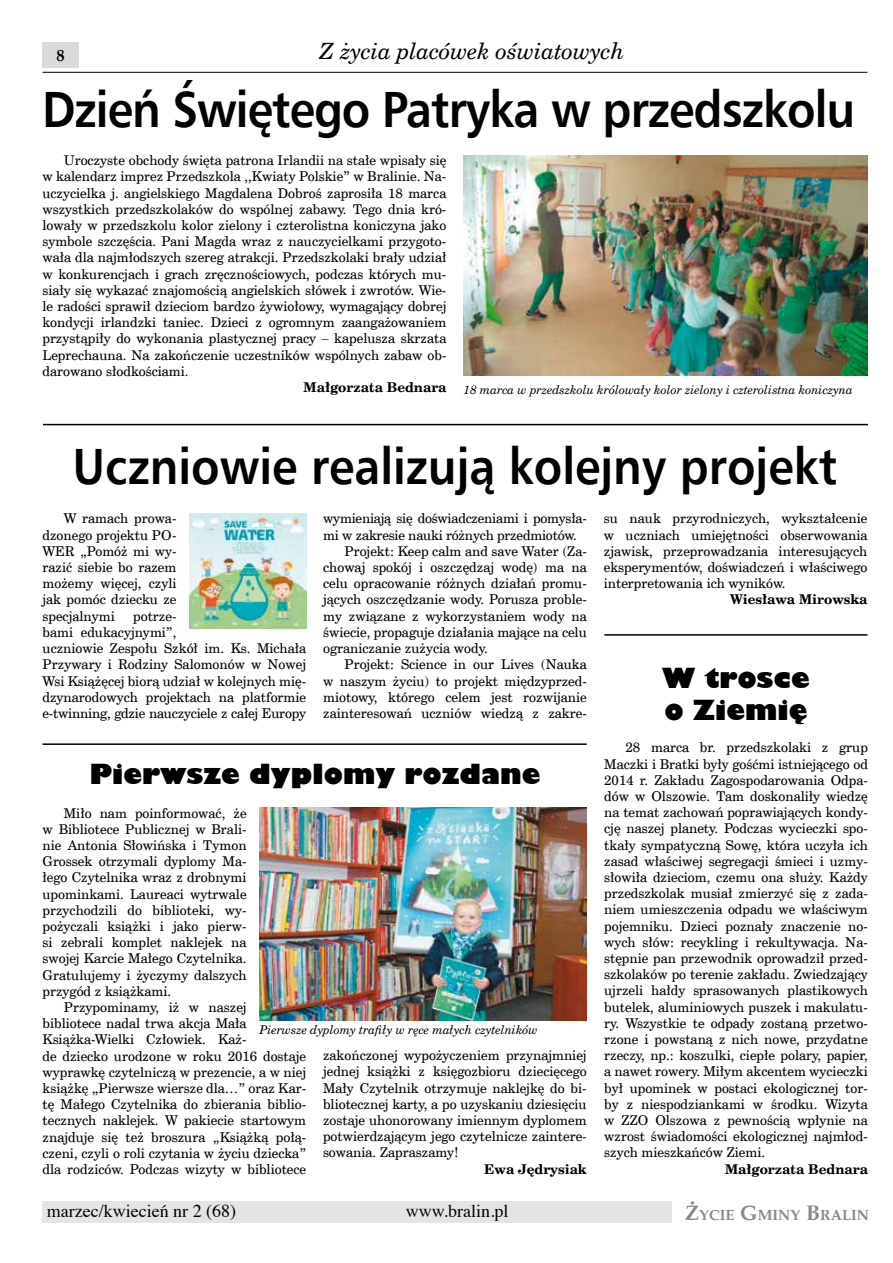
<style>
.page{position:relative;width:893px;height:1263px;background:#fff}
.page>*{position:absolute;margin:0;border:0;box-sizing:border-box;transform-origin:0 0}
.t1{font:700 51px "Humnst 777 EU";letter-spacing:-.02em;color:#000;scale:.9 1}
.t2{font:700 51px "Humnst 777 EU";color:#000;scale:.9 1}
.t3{font:800 27px/32.4px "Gilbert";color:#000}
.t4{font:italic 22.5px "Cent Schbook EU";color:#000}
.t5{font:18px "Times";color:#000}
.t6{font:700 16.5px "Palm Springs";color:#000}
.t7{font:700 14.7px "Palm Springs";color:#87888a}
.t8{font:13.5px/16.2px "Cent Schbook EU";color:#000;text-align:justify}
.t9{font:700 13.5px "Cent Schbook EU";color:#000}
.t10{font:italic 12px "Cent Schbook EU";color:#000}
.s1{font-size:21px}
</style>
<div class="page">
<div style="left:43px;top:1201px;width:629px;height:21px;background:#e3e4e4"></div>
<div style="left:43px;top:43px;width:36px;height:25px;background:#d9dadb"></div>
<hr style="left:43px;top:72px;width:824px;height:1px;background:#000">
<img style="left:463px;top:155px;width:404px;height:221px">
<img style="left:259px;top:807px;width:328px;height:213px">
<img style="left:189px;top:513px;width:117px;height:116px">
<hr style="left:43px;top:424px;width:825px;height:1px;background:#000">
<hr style="left:43px;top:743px;width:544px;height:2px;background:#000">
<hr style="left:604px;top:634px;width:263px;height:2px;background:#000">
<p class="t6" style="left:56px;top:46px;width:10px">8</p>
<h3 class="t4" style="left:320px;top:37px;width:306px">Z życia placówek oświatowych</h3>
<h1 class="t1" style="left:43px;top:77px;width:904px">Dzień Świętego Patryka w przedszkolu</h1>
<p class="t8" style="left:42px;top:153px;width:406px;text-indent:21px">Uroczyste obchody święta patrona Irlandii na stałe wpisały się w kalendarz imprez Przedszkola ,,Kwiaty Polskie” w Bralinie. Na&shy;uczycielka j. angielskiego Magdalena Dobroś zaprosiła 18 marca wszystkich przedszkolaków do wspólnej zabawy. Tego dnia kró&shy;lowały w przedszkolu kolor zielony i czterolistna koniczyna jako symbole szczęścia. Pani Magda wraz z nauczycielkami przygoto&shy;wała dla najmłodszych szereg atrakcji. Przedszkolaki brały udział w konkurencjach i grach zręcznościowych, podczas których mu&shy;siały się wykazać znajomością angielskich słówek i zwrotów. Wie&shy;le radości sprawił dzieciom bardzo żywiołowy, wymagający dobrej kondycji irlandzki taniec. Dzieci z ogromnym zaangażowaniem przystąpiły do wykonania plastycznej pracy – kapelusza skrzata Leprechauna. Na zakończenie uczestników wspólnych zabaw ob&shy;darowano słodkościami.</p>
<p class="t9" style="left:304px;top:379px;width:144px">Małgorzata Bednara</p>
<p class="t10" style="left:463px;top:383px;width:391px">18 marca w przedszkolu królowały kolor zielony i czterolistna koniczyna</p>
<h1 class="t2" style="left:73px;top:434px;width:851px">Uczniowie realizują kolejny projekt</h1>
<p class="t8" style="left:323px;top:511px;width:265px">wymieniają się doświadczeniami i pomysła-</p>
<p class="t8" style="left:323px;top:527px;width:255px">mi w zakresie nauki różnych przedmiotów.</p>
<p class="t8" style="left:344px;top:543px;width:244px">Projekt: Keep calm and save Water (Za-</p>
<p class="t8" style="left:323px;top:560px;width:265px">chowaj spokój i oszczędzaj wodę) ma na</p>
<p class="t8" style="left:323px;top:576px;width:265px">celu opracowanie różnych działań promu-</p>
<p class="t8" style="left:323px;top:592px;width:265px">jących oszczędzanie wody. Porusza proble-</p>
<p class="t8" style="left:323px;top:608px;width:265px">my związane z wykorzystaniem wody na</p>
<p class="t8" style="left:323px;top:624px;width:265px">świecie, propaguje działania mające na celu</p>
<p class="t8" style="left:323px;top:641px;width:166px">ograniczanie zużycia wody.</p>
<p class="t8" style="left:344px;top:657px;width:244px">Projekt: Science in our Lives (Nauka</p>
<p class="t8" style="left:323px;top:673px;width:265px">w naszym życiu) to projekt międzyprzed-</p>
<p class="t8" style="left:323px;top:689px;width:265px">miotowy, którego celem jest rozwijanie</p>
<p class="t8" style="left:323px;top:705px;width:265px">zainteresowań uczniów wiedzą z zakre-</p>
<p class="t8" style="left:43px;top:511px;width:135px;text-indent:21px">W ramach prowa&shy;dzonego projektu PO-WER „Pomóż mi wy&shy;razić siebie bo razem możemy więcej, czyli jak pomóc dziecku ze specjalnymi</p>
<p class="t8" style="left:604px;top:511px;width:265px">su nauk przyrodniczych, wykształcenie w uczniach umiejętności obserwowania zjawisk, przeprowadzania interesujących eksperymentów, doświadczeń i właściwego interpretowania ich wyników.</p>
<p class="t9" style="left:730px;top:591px;width:139px">Wiesława Mirowska</p>
<p class="t8" style="left:43px;top:608px;width:265px;text-align:left;text-indent:91px">potrze-<br>bami edukacyjnymi”,<br>uczniowie Zespołu Szkół im. Ks. Michała Przywary i Rodziny Salomonów w Nowej Wsi Książęcej biorą udział w kolejnych mię&shy;dzynarodowych projektach na platformie e-twinning, gdzie nauczyciele z całej Europy</p>
<h2 class="t3" style="left:662px;top:661px;width:149px">W trosce o Ziemię</h2>
<p class="t8" style="left:604px;top:740px;width:265px;text-indent:21px">28 marca br. przedszkolaki z grup Maczki i Bratki były gośćmi istniejącego od 2014 r. Zakładu Zagospodarowania Odpa&shy;dów w Olszowie. Tam doskonaliły wiedzę na temat zachowań poprawiających kondy&shy;cję naszej planety. Podczas wycieczki spo&shy;tkały sympatyczną Sowę, która uczyła ich zasad właściwej segregacji śmieci i uzmy&shy;słowiła dzieciom, czemu ona służy. Każdy przedszkolak musiał zmierzyć się z zada&shy;niem umieszczenia odpadu we właściwym pojemniku. Dzieci poznały znaczenie no&shy;wych słów: recykling i rekultywacja. Na&shy;stępnie pan przewodnik oprowadził przed&shy;szkolaków po terenie zakładu. Zwiedzający ujrzeli hałdy sprasowanych plastikowych butelek, aluminiowych puszek i makulatu&shy;ry. Wszystkie te odpady zostaną przetwo&shy;rzone i powstaną z nich nowe, przydatne rzeczy, np.: koszulki, ciepłe polary, papier, a nawet rowery. Miłym akcentem wycieczki był upominek w postaci ekologicznej tor&shy;by z niespodziankami w środku. Wizyta w ZZO Olszowa z pewnością wpłynie na wzrost świadomości ekologicznej najmłod&shy;szych mieszkańców Ziemi.</p>
<p class="t9" style="left:725px;top:1160px;width:144px">Małgorzata Bednara</p>
<h2 class="t3" style="left:90px;top:758px;width:453px">Pierwsze dyplomy rozdane</h2>
<p class="t8" style="left:42px;top:805px;width:206px;text-indent:21px">Miło nam poinformować, że w Bibliotece Publicznej w Brali&shy;nie Antonia Słowińska i Tymon Grossek otrzymali dyplomy Ma&shy;łego Czytelnika wraz z drobnymi upominkami. Laureaci wytrwale przychodzili do biblioteki, wy&shy;pożyczali książki i jako pierw&shy;si zebrali komplet naklejek na swojej Karcie Małego Czytelnika.<br>Gratulujemy i życzymy dalszych przygód z książkami.</p>
<p class="t8" style="left:43px;top:999px;width:265px;text-align:left;text-indent:21px">Przypominamy, iż w naszej bibliotece nadal trwa akcja Mała Książka-Wielki Człowiek. Każ-<br>de dziecko urodzone w roku 2016 dostaje wyprawkę czytelniczą w prezencie, a w niej książkę „Pierwsze wiersze dla…” oraz Kar&shy;tę Małego Czytelnika do zbierania biblio&shy;tecznych naklejek. W pakiecie startowym znajduje się też broszura „Książką połą&shy;czeni, czyli o roli czytania w życiu dziecka” dla rodziców. Podczas wizyty w bibliotece</p>
<p class="t10" style="left:259px;top:1022px;width:280px">Pierwsze dyplomy trafiły w ręce małych czytelników</p>
<p class="t8" style="left:323px;top:1048px;width:265px">zakończonej wypożyczeniem przynajmniej jednej książki z księgozbioru dziecięcego Mały Czytelnik otrzymuje naklejkę do bi&shy;bliotecznej karty, a po uzyskaniu dziesięciu zostaje uhonorowany imiennym dyplomem potwierdzającym jego czytelnicze zaintere&shy;sowania. Zapraszamy!</p>
<p class="t9" style="left:484px;top:1160px;width:104px">Ewa Jędrysiak</p>
<h3 class="t5" style="left:47px;top:1194px;width:191px">marzec/kwiecień nr 2 (68)</h3>
<h3 class="t5" style="left:406px;top:1194px;width:104px">www.bralin.pl</h3>
<p class="t7" style="left:685px;top:1206px;width:185px"><span class="s1">Ż</span>YCIE <span class="s1">G</span>MINY <span class="s1">B</span>RALIN</p>
</div>
